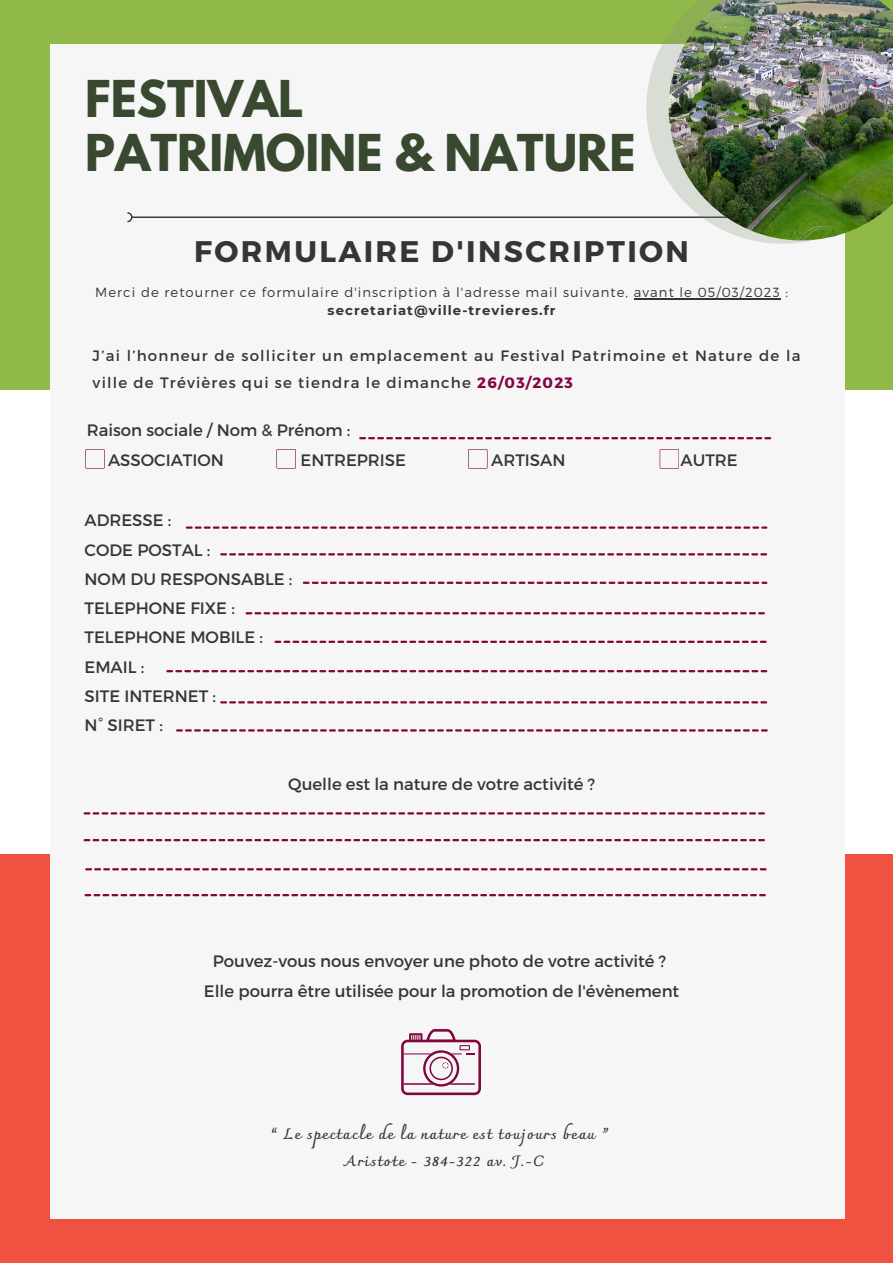
<style>
.page{position:relative;width:893px;height:1264px;background:#fff}
.page>*{position:absolute;margin:0;border:0;box-sizing:border-box;transform-origin:0 0}
.t1{font:700 45px/54px "League Spartan";color:#394930}
.t2{font:700 29.7px "Montserrat";letter-spacing:.08em;color:#353535}
.t3{font:16.5px/29.2px "Montserrat";color:#353535}
.t4{font:15px/27px "Montserrat";letter-spacing:.08em;color:#353535}
.t5{font:700 14.85px/27px "Charmonman";letter-spacing:.08em;color:#353535}
.t6{font:300 13.2px "Montserrat";letter-spacing:.08em;color:#353535}
.t7{font:700 13.2px "Montserrat";letter-spacing:.08em;color:#353535}
.s1{font-weight:700;color:#82053f}
</style>
<div class="page">
<div style="left:0;top:0;width:892px;height:1262px;background:#91b949"></div>
<div style="left:0;top:832px;width:892px;height:430px;background:#ef5241"></div>
<div style="left:0;top:391px;width:892px;height:462px;background:#fff"></div>
<div style="left:50px;top:44px;width:794px;height:1174px;background:#f6f6f6"></div>
<svg style="left:127px;top:212px;width:519px;height:10px"></svg>
<svg style="left:85px;top:449px;width:20px;height:19px"></svg>
<svg style="left:276px;top:449px;width:20px;height:19px"></svg>
<svg style="left:468px;top:449px;width:19px;height:19px"></svg>
<svg style="left:659px;top:449px;width:20px;height:19px"></svg>
<svg style="left:359px;top:437px;width:412px;height:2px"></svg>
<svg style="left:303px;top:581px;width:464px;height:3px"></svg>
<svg style="left:245px;top:612px;width:519px;height:2px"></svg>
<svg style="left:186px;top:526px;width:581px;height:2px"></svg>
<svg style="left:220px;top:553px;width:547px;height:2px"></svg>
<svg style="left:274px;top:640px;width:492px;height:3px"></svg>
<svg style="left:166px;top:670px;width:601px;height:2px"></svg>
<svg style="left:220px;top:701px;width:547px;height:2px"></svg>
<svg style="left:176px;top:729px;width:591px;height:2px"></svg>
<svg style="left:84px;top:812px;width:680px;height:2px"></svg>
<svg style="left:84px;top:839px;width:680px;height:2px"></svg>
<svg style="left:85px;top:868px;width:681px;height:2px"></svg>
<svg style="left:84px;top:894px;width:681px;height:2px"></svg>
<svg style="left:401px;top:1029px;width:80px;height:66px"></svg>
<hr style="left:633px;top:298px;width:147px;height:1px;background:#353535">
<svg style="left:646px;top:44px;width:199px;height:200px"></svg>
<img style="left:668px;top:0;width:224px;height:240px">
<h1 class="t1" style="left:85px;top:77px;width:551px">FESTIVAL<br>PATRIMOINE &amp; NATURE</h1>
<h2 class="t2" style="left:194px;top:232px;width:496px">FORMULAIRE D'INSCRIPTION</h2>
<p class="t6" style="left:95px;top:284px;width:694px">Merci de retourner ce formulaire d'inscription à l'adresse mail suivante, avant le 05/03/2023 :</p>
<p class="t7" style="left:327px;top:302px;width:229px">secretariat@ville-trevieres.fr</p>
<p class="t4" style="left:93px;top:341px;width:709px">J’ai l’honneur de solliciter un emplacement au Festival Patrimoine et Nature de la ville de Trévières qui se tiendra le dimanche <span class="s1">26/03/2023</span></p>
<p class="t3" style="left:108px;top:415px;width:244px;text-indent:-21px">Raison sociale / Nom &amp; Prénom :<br>ASSOCIATION</p>
<p class="t3" style="left:300px;top:444px;width:107px">ENTREPRISE</p>
<p class="t3" style="left:491px;top:444px;width:76px">ARTISAN</p>
<p class="t3" style="left:680px;top:444px;width:59px">AUTRE</p>
<p class="t3" style="left:84px;top:505px;width:209px">ADRESSE :<br>CODE POSTAL :<br>NOM DU RESPONSABLE :<br>TELEPHONE FIXE :<br>TELEPHONE MOBILE :<br>EMAIL :<br>SITE INTERNET :<br>N° SIRET :</p>
<p class="t3" style="left:288px;top:768px;width:308px">Quelle est la nature de votre activité ?</p>
<p class="t3" style="left:204px;top:946px;width:477px;text-align:center">Pouvez-vous nous envoyer une photo de votre activité ?<br>Elle pourra être utilisée pour la promotion de l'évènement</p>
<p class="t5" style="left:344px;top:1120px;width:266px;text-indent:-74px">“ Le spectacle de la nature est toujours beau ”<br>Aristote - 384-322 av. J.-C</p>
</div>
